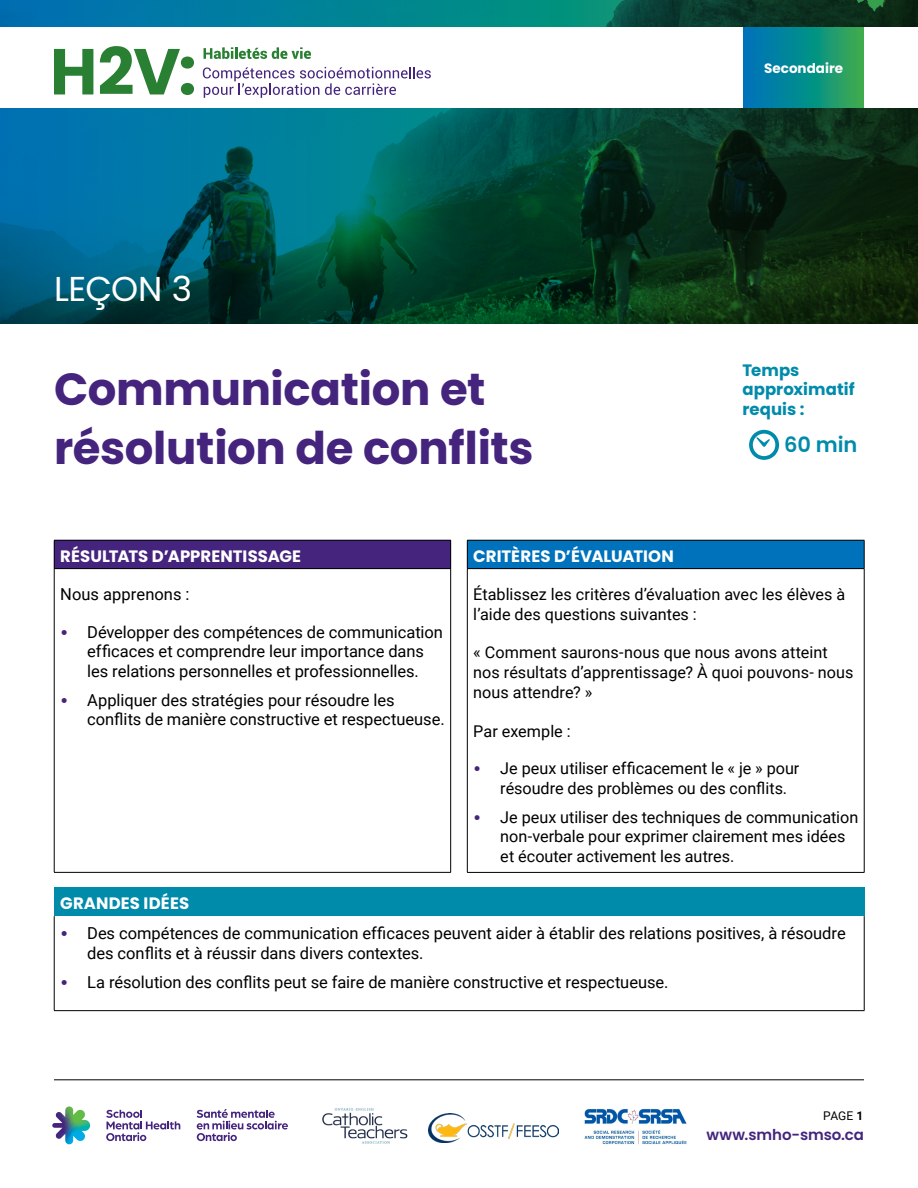
<style>
.page{position:relative;width:918px;height:1188px;background:#fff}
.page>*{position:absolute;margin:0;border:0;box-sizing:border-box;transform-origin:0 0}
.H1_Lesson_Title{font:700 45px/58.5px "Poppins";letter-spacing:-.005em;color:#45247d}
.HED_1{font:34.5px "Poppins";letter-spacing:-.015em;color:#fff}
.H2_Subtitle_Purple{font:600 21px "Poppins";color:#008bab}
.P_Body_Copy_black_11_with_1p_space_after{font:16.5px/19.5px "Roboto";color:#000}
.Table_Hed_1{font:700 16.5px "Poppins";letter-spacing:.005em;color:#fff}
.P_Body_Copy_black_11{font:700 16.5px/19.5px "Poppins";letter-spacing:.005em;color:#008bab}
.P_Body_Copy_black_11_with_1p_space_after-2{font:16.2px/19.5px "Roboto";color:#000}
.t1{font:600 15px "Poppins";letter-spacing:-.005em;color:#45247d}
.t2{font:700 13.5px "Poppins";color:#fff}
.t3{font:12px "Roboto";color:#000}
.s1{font-family:"Poppins";font-weight:700;color:#45247d}
.s2{font-weight:700}
</style>
<div class="page">
<svg style="left:0;top:0;width:918px;height:324px;background:#044d4b"></svg>
<svg style="left:749px;top:430px;width:30px;height:30px"></svg>
<div style="left:54px;top:540px;width:397px;height:29px;background:#45247d"></div>
<hr style="left:54px;top:569px;width:1px;height:303px;background:#000">
<hr style="left:450px;top:569px;width:1px;height:303px;background:#000">
<hr style="left:54px;top:872px;width:397px;height:1px;background:#000">
<hr style="left:54px;top:540px;width:397px;height:1px;background:#000">
<svg style="left:54px;top:540px;width:1px;height:28px"></svg>
<svg style="left:450px;top:540px;width:1px;height:29px"></svg>
<hr style="left:54px;top:568px;width:396px;height:1px;background:#000">
<div style="left:467px;top:540px;width:397px;height:29px;background:#0072bc"></div>
<hr style="left:467px;top:540px;width:397px;height:1px;background:#000">
<svg style="left:467px;top:540px;width:1px;height:28px"></svg>
<svg style="left:864px;top:540px;width:1px;height:28px"></svg>
<hr style="left:467px;top:568px;width:397px;height:1px;background:#000">
<hr style="left:467px;top:569px;width:1px;height:303px;background:#000">
<hr style="left:864px;top:569px;width:1px;height:303px;background:#000">
<hr style="left:467px;top:872px;width:397px;height:1px;background:#000">
<div style="left:54px;top:888px;width:810px;height:28px;background:#008bab"></div>
<hr style="left:54px;top:916px;width:1px;height:94px;background:#000">
<hr style="left:864px;top:916px;width:1px;height:94px;background:#000">
<hr style="left:54px;top:1010px;width:810px;height:1px;background:#000">
<div style="left:0;top:27px;width:918px;height:81px;background:#fff"></div>
<svg style="left:54px;top:49px;width:39px;height:45px"></svg>
<svg style="left:100px;top:46px;width:94px;height:49px"></svg>
<svg style="left:204px;top:47px;width:107px;height:12px"></svg>
<svg style="left:203px;top:67px;width:228px;height:31px"></svg>
<svg style="left:743px;top:27px;width:121px;height:81px;background:#0f8e88"></svg>
<hr style="left:54px;top:1080px;width:810px;height:1px;background:#000">
<svg style="left:52px;top:1106px;width:38px;height:38px"></svg>
<svg style="left:197px;top:1109px;width:91px;height:32px"></svg>
<svg style="left:106px;top:1110px;width:74px;height:31px"></svg>
<img style="left:322px;top:1108px;width:86px;height:36px">
<img style="left:429px;top:1113px;width:129px;height:30px">
<img style="left:584px;top:1109px;width:103px;height:36px">
<p class="HED_1" style="left:54px;top:269px;width:140px">LEÇON 3</p>
<p class="t2" style="left:764px;top:61px;width:80px">Secondaire</p>
<h1 class="H1_Lesson_Title" style="left:54px;top:360px;width:481px">Communication et résolution de conflits</h1>
<p class="P_Body_Copy_black_11" style="left:742px;top:360px;width:114px">Temps approximatif requis :</p>
<p class="H2_Subtitle_Purple" style="left:784px;top:433px;width:75px">60 min</p>
<p class="Table_Hed_1" style="left:60px;top:547px;width:242px">RÉSULTATS D’APPRENTISSAGE</p>
<p class="P_Body_Copy_black_11_with_1p_space_after" style="left:60px;top:584px;width:131px">Nous apprenons :</p>
<p class="P_Body_Copy_black_11_with_1p_space_after" style="left:60px;top:621px;width:384px;text-align:center"><span class="s1">•</span> Développer des compétences de communication efficaces et comprendre leur importance dans<br>les relations personnelles et professionnelles.</p>
<p class="P_Body_Copy_black_11_with_1p_space_after" style="left:87px;top:690px;width:359px;text-indent:-27px"><span class="s1">•</span> Appliquer des stratégies pour résoudre les conflits de manière constructive et respectueuse.</p>
<p class="Table_Hed_1" style="left:473px;top:547px;width:202px">CRITÈRES D’ÉVALUATION</p>
<p class="P_Body_Copy_black_11_with_1p_space_after-2" style="left:473px;top:584px;width:374px">Établissez les critères d’évaluation avec les élèves à l’aide des questions suivantes :</p>
<p class="P_Body_Copy_black_11_with_1p_space_after-2" style="left:473px;top:642px;width:382px">« Comment saurons-nous que nous avons atteint nos résultats d’apprentissage? À quoi pouvons- nous nous attendre? »</p>
<p class="P_Body_Copy_black_11_with_1p_space_after-2" style="left:473px;top:720px;width:99px">Par exemple :</p>
<p class="P_Body_Copy_black_11_with_1p_space_after-2" style="left:500px;top:758px;width:301px;text-indent:-27px"><span class="s1">•</span> Je peux utiliser efficacement le « je » pour résoudre des problèmes ou des conflits.</p>
<p class="P_Body_Copy_black_11_with_1p_space_after-2" style="left:500px;top:807px;width:359px;text-indent:-27px"><span class="s1">•</span> Je peux utiliser des techniques de communication non-verbale pour exprimer clairement mes idées et écouter activement les autres.</p>
<p class="Table_Hed_1" style="left:60px;top:894px;width:131px">GRANDES IDÉES</p>
<p class="P_Body_Copy_black_11_with_1p_space_after" style="left:87px;top:923px;width:760px;text-indent:-27px"><span class="s1">•</span> Des compétences de communication efficaces peuvent aider à établir des relations positives, à résoudre des conflits et à réussir dans divers contextes.</p>
<p class="P_Body_Copy_black_11_with_1p_space_after" style="left:60px;top:972px;width:610px"><span class="s1">•</span> La résolution des conflits peut se faire de manière constructive et respectueuse.</p>
<p class="t3" style="left:823px;top:1107px;width:42px">PAGE <span class="s2">1</span></p>
<p class="t1" style="left:706px;top:1126px;width:159px">www.smho-smso.ca</p>
</div>
